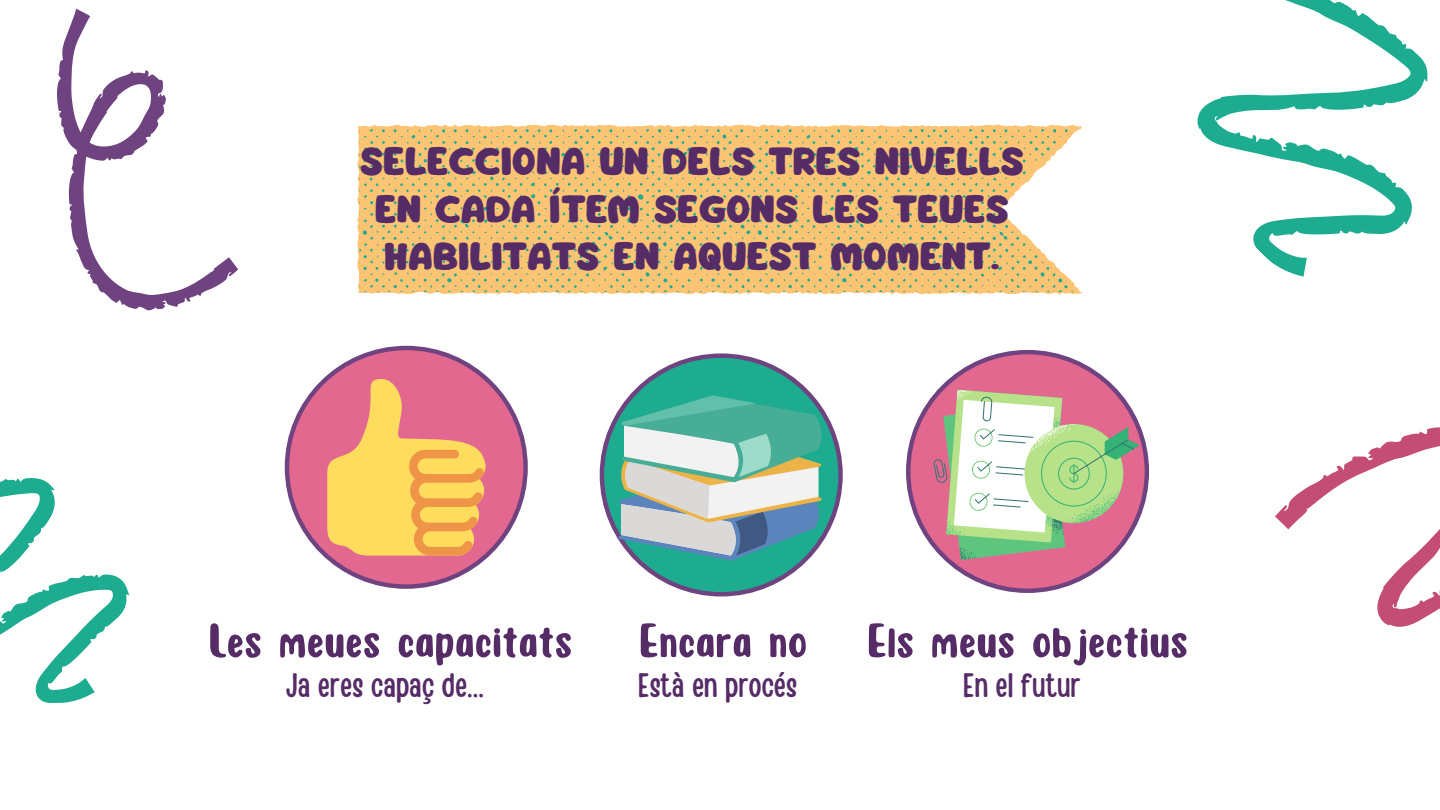
<style>
.page{position:relative;width:1440px;height:810px;background:#fff}
.page>*{position:absolute;margin:0;border:0;box-sizing:border-box;transform-origin:0 0}
.t1{font:51.7px "Monkey";color:#562c67}
.t2{font:34px/47.2px "Mango";color:#562c67;text-align:center}
.t3{font:33.7px "Handy Casual Condensed";color:#562c67}
</style>
<div class="page">
<svg style="left:358px;top:126px;width:722px;height:167px;background:#fdce8b"></svg>
<svg style="left:359px;top:129px;width:719px;height:163px;background:#efc57c"></svg>
<svg style="left:600px;top:353px;width:243px;height:243px"></svg>
<svg style="left:285px;top:346px;width:243px;height:243px;fill:#e26890"></svg>
<svg style="left:1275px;top:427px;width:165px;height:200px"></svg>
<svg style="left:1197px;top:0;width:231px;height:277px"></svg>
<svg style="left:1396px;top:94px;width:10px;height:6px"></svg>
<svg style="left:1330px;top:3px;width:21px;height:15px"></svg>
<svg style="left:1358px;top:18px;width:5px;height:5px"></svg>
<svg style="left:1372px;top:29px;width:5px;height:4px"></svg>
<svg style="left:1391px;top:37px;width:9px;height:13px"></svg>
<svg style="left:1415px;top:65px;width:4px;height:4px"></svg>
<svg style="left:1206px;top:115px;width:19px;height:20px"></svg>
<svg style="left:1237px;top:135px;width:11px;height:12px"></svg>
<svg style="left:1272px;top:142px;width:6px;height:5px"></svg>
<svg style="left:1314px;top:149px;width:22px;height:14px"></svg>
<svg style="left:1345px;top:160px;width:5px;height:5px"></svg>
<svg style="left:1361px;top:169px;width:4px;height:4px"></svg>
<svg style="left:1380px;top:175px;width:10px;height:13px"></svg>
<svg style="left:1372px;top:228px;width:11px;height:5px"></svg>
<svg style="left:57px;top:8px;width:252px;height:342px"></svg>
<svg style="left:0;top:478px;width:129px;height:225px"></svg>
<svg style="left:906px;top:350px;width:243px;height:243px"></svg>
<svg style="left:934px;top:390px;width:206px;height:170px"></svg>
<svg style="left:618px;top:396px;width:204px;height:165px"></svg>
<svg style="left:327px;top:379px;width:158px;height:177px;background:#f3ac6c"></svg>
<p class="t2" style="left:360px;top:140px;width:666px">SELECCIONA UN DELS TRES NIVELLS<br>EN CADA ÍTEM SEGONS LES TEUES<br>HABILITATS EN AQUEST MOMENT.</p>
<h1 class="t1" style="left:209px;top:616px;width:365px">Les meues capacitats</h1>
<h1 class="t1" style="left:639px;top:616px;width:170px">Encara no</h1>
<p class="t3" style="left:638px;top:663px;width:160px">Està en procés</p>
<h1 class="t1" style="left:867px;top:616px;width:322px">Els meus objectius</h1>
<p class="t3" style="left:286px;top:663px;width:199px">Ja eres capaç de...</p>
<p class="t3" style="left:963px;top:663px;width:119px">En el futur</p>
</div>
